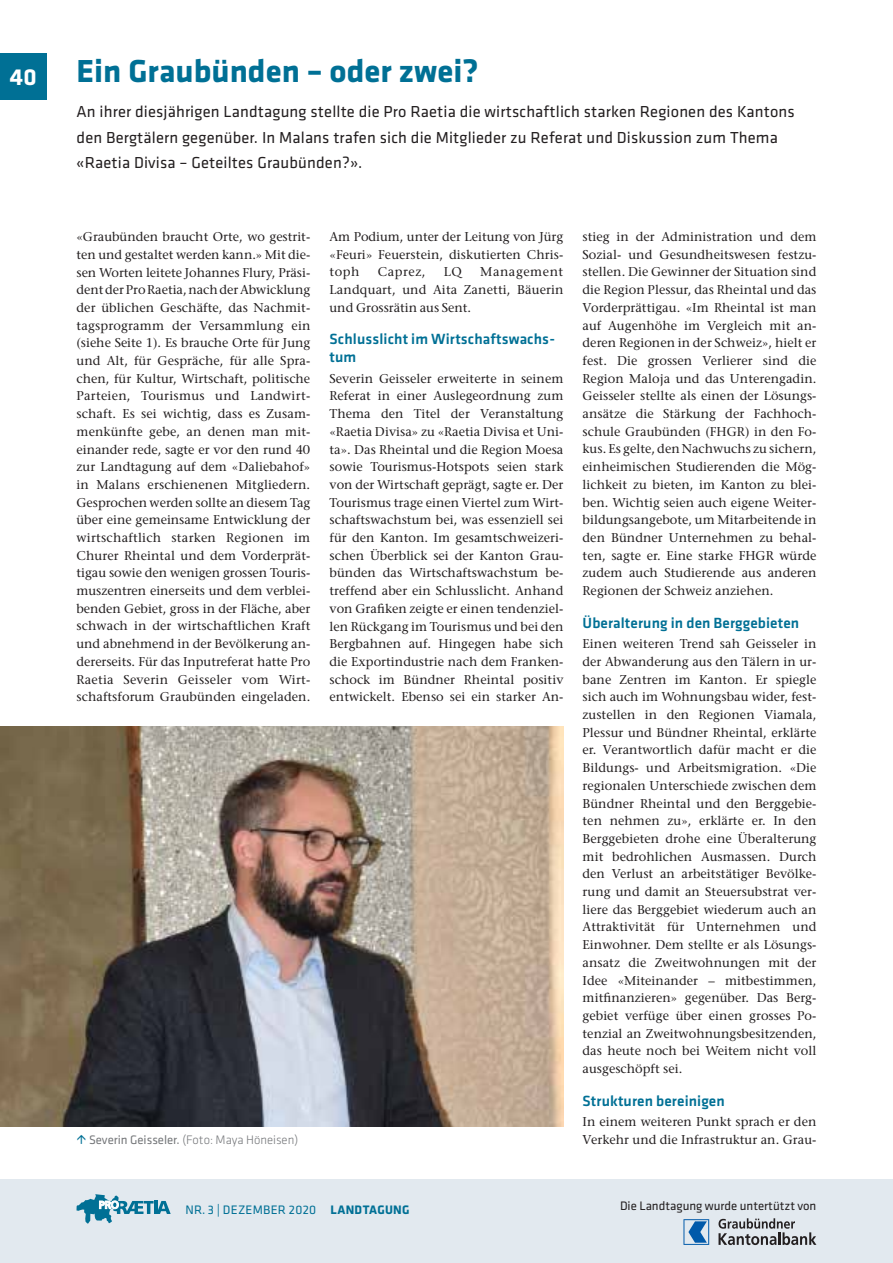
<style>
.page{position:relative;width:893px;height:1263px;background:#fff}
.page>*{position:absolute;margin:0;border:0;box-sizing:border-box;transform-origin:0 0}
.t1{font:700 33px "Klavika";color:#007095}
.t2{font:700 24px "Klavika";color:#fff}
.t3{font:16.5px/25.5px "Klavika";letter-spacing:.01em;color:#231f20}
.t4{font:500 15.3px/17.7px "Klavika";letter-spacing:.01em;color:#007095}
.t5{font:500 12.75px/17.7px "Stone Serif Std";letter-spacing:.005em;color:#231f20;text-align:justify}
.t6{font:300 12.75px "Klavika";color:#76787b}
.t7{font:12.75px "Klavika";color:#231f20}
.t8{font:12.75px "Klavika";letter-spacing:.02em;color:#007095}
.s1{font-weight:400}
.s2{font-weight:700}
</style>
<div class="page">
<div style="left:0;top:53px;width:47px;height:46px;background:#007095"></div>
<div style="left:0;top:1179px;width:893px;height:84px;background:#e2e9ef"></div>
<svg style="left:76px;top:1194px;width:95px;height:30px"></svg>
<img style="left:0;top:726px;width:563px;height:400px">
<svg style="left:683px;top:1219px;width:26px;height:26px"></svg>
<svg style="left:718px;top:1218px;width:98px;height:27px"></svg>
<h2 class="t2" style="left:10px;top:60px;width:28px">40</h2>
<h1 class="t1" style="left:77px;top:47px;width:403px">Ein Graubünden – oder zwei?</h1>
<p class="t3" style="left:77px;top:98px;width:720px">An ihrer diesjährigen Landtagung stellte die Pro Raetia die wirtschaftlich starken Regionen des Kantons den Bergtälern gegenüber. In Malans trafen sich die Mitglieder zu Referat und Diskussion zum Thema «Raetia Divisa – Geteiltes Graubünden?».</p>
<p class="t5" style="left:77px;top:228px;width:235px">«Graubünden braucht Orte, wo gestrit&shy;ten und gestaltet werden kann.» Mit die&shy;sen Worten leitete Johannes Flury, Präsi&shy;dent der Pro Raetia, nach der Abwicklung der üblichen Geschäfte, das Nachmit&shy;tagsprogramm der Versammlung ein (siehe Seite 1). Es brauche Orte für Jung und Alt, für Gespräche, für alle Spra&shy;chen, für Kultur, Wirtschaft, politische Parteien, Tourismus und Landwirt&shy;schaft. Es sei wichtig, dass es Zusam&shy;menkünfte gebe, an denen man mit&shy;einander rede, sagte er vor den rund 40 zur Landtagung auf dem «Daliebahof» in Malans erschienenen Mitgliedern.<br>Gesprochen werden sollte an diesem Tag über eine gemeinsame Entwicklung der wirtschaftlich starken Regionen im Churer Rheintal und dem Vorderprät&shy;tigau sowie den wenigen grossen Touris&shy;muszentren einerseits und dem verblei&shy;benden Gebiet, gross in der Fläche, aber schwach in der wirtschaftlichen Kraft und abnehmend in der Bevölkerung an&shy;dererseits. Für das Inputreferat hatte Pro Raetia Severin Geisseler vom Wirt&shy;schaftsforum Graubünden eingeladen.</p>
<p class="t5" style="left:330px;top:228px;width:235px">Am Podium, unter der Leitung von Jürg «Feuri» Feuerstein, diskutierten Chris&shy;toph</p>
<p class="t5" style="left:378px;top:263px;width:49px">Caprez,</p>
<p class="t5" style="left:444px;top:263px;width:20px">LQ</p>
<p class="t5" style="left:330px;top:263px;width:236px;text-indent:151px">Management Landquart, und Aita Zanetti, Bäuerin und Grossrätin aus Sent.</p>
<p class="t4" style="left:330px;top:330px;width:227px">Schlusslicht im Wirtschaftswachs&shy;tum</p>
<p class="t5" style="left:330px;top:369px;width:235px">Severin Geisseler erweiterte in seinem Referat in einer Auslegeordnung zum Thema den Titel der Veranstaltung «Raetia Divisa» zu «Raetia Divisa et Uni&shy;ta». Das Rheintal und die Region Moesa sowie Tourismus-Hotspots seien stark von der Wirtschaft geprägt, sagte er. Der Tourismus trage einen Viertel zum Wirt&shy;schaftswachstum bei, was essenziell sei für den Kanton. Im gesamtschweizeri&shy;schen Überblick sei der Kanton Grau&shy;bünden das Wirtschaftswachstum be&shy;treffend aber ein Schlusslicht. Anhand von Grafiken zeigte er einen tendenziel&shy;len Rückgang im Tourismus und bei den Bergbahnen auf. Hingegen habe sich die Exportindustrie nach dem Franken&shy;schock im Bündner Rheintal positiv entwickelt. Ebenso sei ein starker An-</p>
<p class="t5" style="left:583px;top:228px;width:235px">stieg in der Administration und dem Sozial- und Gesundheitswesen festzu&shy;stellen. Die Gewinner der Situation sind die Region Plessur, das Rheintal und das Vorderprättigau. «Im Rheintal ist man auf Augenhöhe im Vergleich mit an&shy;deren Regionen in der Schweiz», hielt er fest. Die grossen Verlierer sind die Region Maloja und das Unterengadin.<br>Geisseler stellte als einen der Lösungs&shy;ansätze die Stärkung der Fachhoch&shy;schule Graubünden (FHGR) in den Fo&shy;kus. Es gelte, den Nachwuchs zu sichern, einheimischen Studierenden die Mög&shy;lichkeit zu bieten, im Kanton zu blei&shy;ben. Wichtig seien auch eigene Weiter&shy;bildungsangebote, um Mitarbeitende in den Bündner Unternehmen zu behal&shy;ten, sagte er. Eine starke FHGR würde zudem auch Studierende aus anderen Regionen der Schweiz anziehen.</p>
<p class="t4" style="left:583px;top:613px;width:218px">Überalterung in den Berggebieten</p>
<p class="t5" style="left:583px;top:635px;width:235px">Einen weiteren Trend sah Geisseler in der Abwanderung aus den Tälern in ur&shy;bane Zentren im Kanton. Er spiegle sich auch im Wohnungsbau wider, fest&shy;zustellen in den Regionen Viamala, Plessur und Bündner Rheintal, erklärte er. Verantwortlich dafür macht er die Bildungs- und Arbeitsmigration. «Die regionalen Unterschiede zwischen dem Bündner Rheintal und den Berggebie&shy;ten nehmen zu», erklärte er. In den Berggebieten drohe eine Überalterung mit bedrohlichen Ausmassen. Durch den Verlust an arbeitstätiger Bevölke&shy;rung und damit an Steuersubstrat ver&shy;liere das Berggebiet wiederum auch an Attraktivität für Unternehmen und Einwohner. Dem stellte er als Lösungs&shy;ansatz die Zweitwohnungen mit der Idee «Miteinander – mitbestimmen, mitfinanzieren» gegenüber. Das Berg&shy;gebiet verfüge über einen grosses Po&shy;tenzial an Zweitwohnungsbesitzenden, das heute noch bei Weitem nicht voll ausgeschöpft sei.</p>
<p class="t4" style="left:583px;top:1091px;width:144px">Strukturen bereinigen</p>
<p class="t5" style="left:583px;top:1113px;width:235px">In einem weiteren Punkt sprach er den</p>
<p class="t6" style="left:89px;top:1132px;width:211px"><span class="s1">Severin Geisseler.</span> (Foto: Maya Höneisen)</p>
<p class="t5" style="left:583px;top:1131px;width:235px">Verkehr und die Infrastruktur an. Grau-</p>
<p class="t8" style="left:186px;top:1201px;width:225px">NR. 3 | DEZEMBER 2020 <span class="s2">LANDTAGUNG</span></p>
<p class="t7" style="left:620px;top:1197px;width:198px">Die Landtagung wurde untertützt von</p>
</div>
